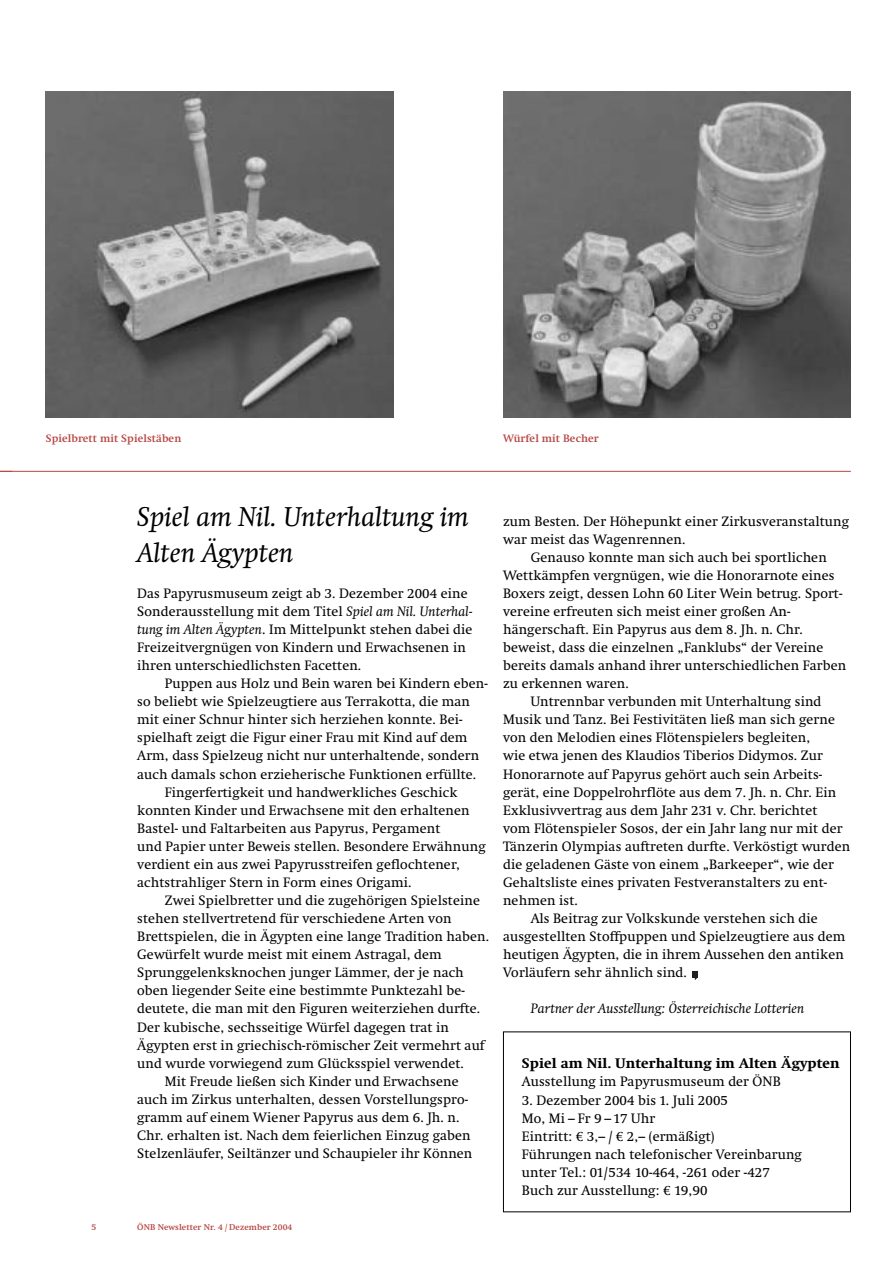
<style>
.page{position:relative;width:893px;height:1263px;background:#fff}
.page>*{position:absolute;margin:0;border:0;box-sizing:border-box;transform-origin:0 0}
.t1{font:italic 27px/36.2px "Swift";letter-spacing:.01em;color:#000}
.t2{font:13.5px/18px "Swift";letter-spacing:.01em;color:#000}
.t3{font:italic 13.5px "Swift";letter-spacing:.01em;color:#000}
.t4{font:800 13.5px "Swift";letter-spacing:.01em;color:#000}
.t5{font:700 10.5px "Swift";letter-spacing:.01em;color:#b64743}
.t6{font:700 8.25px "Swift";letter-spacing:.01em;color:#b64743}
.s1{font-style:italic}
</style>
<div class="page">
<hr style="left:0;top:471px;width:850px;height:1px;background:#b64743">
<img style="left:46px;top:92px;width:347px;height:325px">
<svg style="left:692px;top:971px;width:5px;height:9px"></svg>
<img style="left:503px;top:92px;width:347px;height:325px">
<p class="t5" style="left:46px;top:435px;width:137px">Spielbrett mit Spielstäben</p>
<p class="t5" style="left:503px;top:435px;width:97px">Würfel mit Becher</p>
<h1 class="t1" style="left:137px;top:501px;width:333px">Spiel am Nil. Unterhaltung im<br>Alten Ägypten</h1>
<p class="t2" style="left:137px;top:586px;width:337px">Das Papyrusmuseum zeigt ab 3. Dezember 2004 eine Sonderausstellung mit dem Titel <span class="s1">Spiel am Nil. Unterhal&shy;tung im Alten Ägypten</span>. Im Mittelpunkt stehen dabei die Freizeitvergnügen von Kindern und Erwachsenen in ihren unterschiedlichsten Facetten.</p>
<p class="t2" style="left:165px;top:676px;width:324px">Puppen aus Holz und Bein waren bei Kindern eben-</p>
<p class="t2" style="left:137px;top:694px;width:334px">so beliebt wie Spielzeugtiere aus Terrakotta, die man</p>
<p class="t2" style="left:137px;top:712px;width:327px">mit einer Schnur hinter sich herziehen konnte. Bei-</p>
<p class="t2" style="left:137px;top:730px;width:332px">spielhaft zeigt die Figur einer Frau mit Kind auf dem</p>
<p class="t2" style="left:137px;top:748px;width:343px">Arm, dass Spielzeug nicht nur unterhaltende, sondern</p>
<p class="t2" style="left:137px;top:766px;width:340px">auch damals schon erzieherische Funktionen erfüllte.</p>
<p class="t2" style="left:165px;top:784px;width:294px">Fingerfertigkeit und handwerkliches Geschick</p>
<p class="t2" style="left:137px;top:802px;width:334px">konnten Kinder und Erwachsene mit den erhaltenen</p>
<p class="t2" style="left:137px;top:821px;width:304px">Bastel- und Faltarbeiten aus Papyrus, Pergament</p>
<p class="t2" style="left:137px;top:839px;width:350px">und Papier unter Beweis stellen. Besondere Erwähnung</p>
<p class="t2" style="left:137px;top:857px;width:324px">verdient ein aus zwei Papyrusstreifen geflochtener,</p>
<p class="t2" style="left:137px;top:875px;width:276px">achtstrahliger Stern in Form eines Origami.</p>
<p class="t2" style="left:165px;top:893px;width:316px">Zwei Spielbretter und die zugehörigen Spielsteine</p>
<p class="t2" style="left:137px;top:911px;width:316px">stehen stellvertretend für verschiedene Arten von</p>
<p class="t2" style="left:137px;top:929px;width:353px">Brettspielen, die in Ägypten eine lange Tradition haben.</p>
<p class="t2" style="left:137px;top:947px;width:306px">Gewürfelt wurde meist mit einem Astragal, dem</p>
<p class="t2" style="left:137px;top:965px;width:328px">Sprunggelenksknochen junger Lämmer, der je nach</p>
<p class="t2" style="left:137px;top:983px;width:329px">oben liegender Seite eine bestimmte Punktezahl be-</p>
<p class="t2" style="left:137px;top:1001px;width:344px">deutete, die man mit den Figuren weiterziehen durfte.</p>
<p class="t2" style="left:137px;top:1019px;width:313px">Der kubische, sechsseitige Würfel dagegen trat in</p>
<p class="t2" style="left:137px;top:1037px;width:349px">Ägypten erst in griechisch-römischer Zeit vermehrt auf</p>
<p class="t2" style="left:137px;top:1055px;width:328px">und wurde vorwiegend zum Glücksspiel verwendet.</p>
<p class="t2" style="left:165px;top:1074px;width:295px">Mit Freude ließen sich Kinder und Erwachsene</p>
<p class="t2" style="left:137px;top:1092px;width:332px">auch im Zirkus unterhalten, dessen Vorstellungspro-</p>
<p class="t2" style="left:137px;top:1110px;width:324px">gramm auf einem Wiener Papyrus aus dem 6. Jh. n.</p>
<p class="t2" style="left:137px;top:1128px;width:335px">Chr. erhalten ist. Nach dem feierlichen Einzug gaben</p>
<p class="t2" style="left:137px;top:1146px;width:337px">Stelzenläufer, Seiltänzer und Schaupieler ihr Können</p>
<p class="t6" style="left:91px;top:1224px;width:6px">5</p>
<p class="t6" style="left:137px;top:1224px;width:157px">ÖNB Newsletter Nr. 4 / Dezember 2004</p>
<p class="t2" style="left:503px;top:513px;width:347px">zum Besten. Der Höhepunkt einer Zirkusveranstaltung</p>
<p class="t2" style="left:503px;top:531px;width:184px">war meist das Wagenrennen.</p>
<p class="t2" style="left:530px;top:549px;width:297px">Genauso konnte man sich auch bei sportlichen</p>
<p class="t2" style="left:503px;top:568px;width:333px">Wettkämpfen vergnügen, wie die Honorarnote eines</p>
<p class="t2" style="left:503px;top:586px;width:341px">Boxers zeigt, dessen Lohn 60 Liter Wein betrug. Sport-</p>
<p class="t2" style="left:503px;top:604px;width:289px">vereine erfreuten sich meist einer großen An-</p>
<p class="t2" style="left:503px;top:622px;width:301px">hängerschaft. Ein Papyrus aus dem 8. Jh. n. Chr.</p>
<p class="t2" style="left:503px;top:640px;width:322px">beweist, dass die einzelnen „Fanklubs“ der Vereine</p>
<p class="t2" style="left:503px;top:658px;width:344px">bereits damals anhand ihrer unterschiedlichen Farben</p>
<p class="t2" style="left:503px;top:676px;width:127px">zu erkennen waren.</p>
<p class="t2" style="left:530px;top:694px;width:292px">Untrennbar verbunden mit Unterhaltung sind</p>
<p class="t2" style="left:503px;top:712px;width:333px">Musik und Tanz. Bei Festivitäten ließ man sich gerne</p>
<p class="t2" style="left:503px;top:730px;width:308px">von den Melodien eines Flötenspielers begleiten,</p>
<p class="t2" style="left:503px;top:748px;width:321px">wie etwa jenen des Klaudios Tiberios Didymos. Zur</p>
<p class="t2" style="left:503px;top:766px;width:321px">Honorarnote auf Papyrus gehört auch sein Arbeits-</p>
<p class="t2" style="left:503px;top:784px;width:334px">gerät, eine Doppelrohrflöte aus dem 7. Jh. n. Chr. Ein</p>
<p class="t2" style="left:503px;top:802px;width:316px">Exklusivvertrag aus dem Jahr 231 v. Chr. berichtet</p>
<p class="t2" style="left:503px;top:821px;width:341px">vom Flötenspieler Sosos, der ein Jahr lang nur mit der</p>
<p class="t2" style="left:503px;top:839px;width:348px">Tänzerin Olympias auftreten durfte. Verköstigt wurden</p>
<p class="t2" style="left:503px;top:857px;width:332px">die geladenen Gäste von einem „Barkeeper“, wie der</p>
<p class="t2" style="left:503px;top:875px;width:326px">Gehaltsliste eines privaten Festveranstalters zu ent-</p>
<p class="t2" style="left:503px;top:893px;width:76px">nehmen ist.</p>
<p class="t2" style="left:530px;top:911px;width:288px">Als Beitrag zur Volkskunde verstehen sich die</p>
<p class="t2" style="left:503px;top:929px;width:344px">ausgestellten Stoffpuppen und Spielzeugtiere aus dem</p>
<p class="t2" style="left:503px;top:947px;width:342px">heutigen Ägypten, die in ihrem Aussehen den antiken</p>
<p class="t2" style="left:503px;top:965px;width:185px">Vorläufern sehr ähnlich sind.</p>
<p class="t3" style="left:530px;top:1004px;width:275px">Partner der Ausstellung: Österreichische Lotterien</p>
<p class="t4" style="left:522px;top:1059px;width:319px">Spiel am Nil. Unterhaltung im Alten Ägypten</p>
<p class="t2" style="left:522px;top:1074px;width:260px">Ausstellung im Papyrusmuseum der ÖNB</p>
<p class="t2" style="left:522px;top:1092px;width:281px">3. Dezember 2004 bis 1. Juli 2005<br>Mo, Mi – Fr 9 – 17 Uhr<br>Eintritt: € 3,– / € 2,– (ermäßigt)<br>Führungen nach telefonischer Vereinbarung unter Tel.: 01/534 10-464, -261 oder -427<br>Buch zur Ausstellung: € 19,90</p>
</div>
